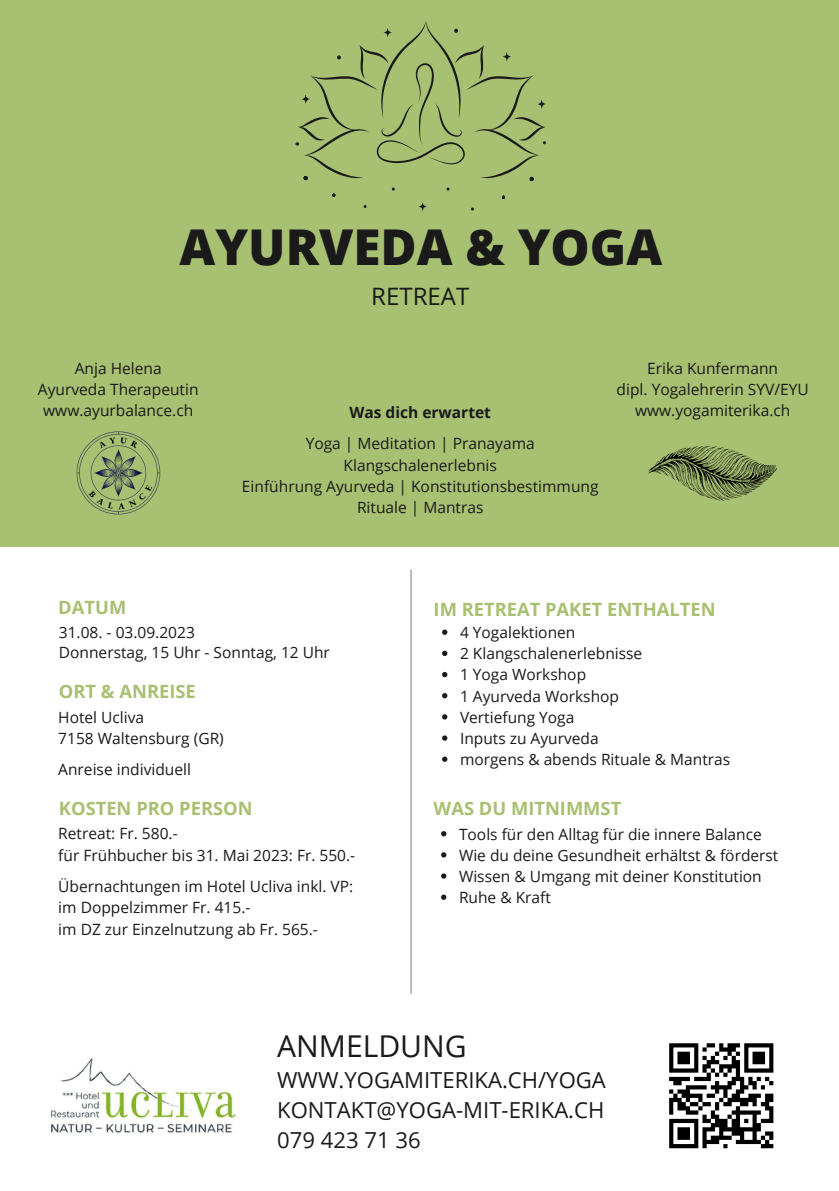
<style>
.page{position:relative;width:839px;height:1191px;background:#fff}
.page>*{position:absolute;margin:0;border:0;box-sizing:border-box;transform-origin:0 0}
.t1{font:800 49.4px "Open Sans";color:#1a1a1a}
.t2{font:30px "Open Sans";color:#1a1a1a}
.t3{font:24px "Open Sans";color:#1a1a1a}
.t4{font:22px/30px "Open Sans";color:#1a1a1a;text-align:justify}
.t5{font:700 18.4px "Open Sans";color:#a8c071}
.t6{font:15.6px/21.2px "Open Sans";color:#1a1a1a}
.t7{font:700 15.6px "Open Sans";color:#1a1a1a}
</style>
<div class="page">
<div style="left:0;top:0;width:838px;height:547px;background:#a8c071"></div>
<hr style="left:410px;top:570px;width:2px;height:424px;background:#a4afa4">
<svg style="left:295px;top:20px;width:251px;height:161px"></svg>
<svg style="left:502px;top:195px;width:3px;height:4px"></svg>
<svg style="left:332px;top:193px;width:4px;height:4px"></svg>
<svg style="left:418px;top:202px;width:8px;height:9px"></svg>
<img style="left:51px;top:1058px;width:185px;height:75px">
<img style="left:649px;top:446px;width:127px;height:54px">
<img style="left:76px;top:431px;width:84px;height:84px">
<img style="left:669px;top:1043px;width:105px;height:106px">
<svg style="left:442px;top:630px;width:5px;height:5px"></svg>
<svg style="left:442px;top:651px;width:5px;height:5px"></svg>
<svg style="left:442px;top:672px;width:5px;height:5px"></svg>
<svg style="left:442px;top:693px;width:5px;height:5px"></svg>
<svg style="left:442px;top:714px;width:5px;height:6px"></svg>
<svg style="left:442px;top:735px;width:5px;height:6px"></svg>
<svg style="left:442px;top:757px;width:5px;height:5px"></svg>
<svg style="left:441px;top:831px;width:5px;height:5px"></svg>
<svg style="left:441px;top:852px;width:5px;height:6px"></svg>
<svg style="left:441px;top:873px;width:5px;height:6px"></svg>
<svg style="left:441px;top:895px;width:5px;height:5px"></svg>
<h1 class="t1" style="left:180px;top:212px;width:484px">AYURVEDA &amp; YOGA</h1>
<h3 class="t3" style="left:371px;top:279px;width:100px">RETREAT</h3>
<p class="t6" style="left:38px;top:357px;width:162px;text-align:center">Anja Helena<br>Ayurveda Therapeutin www.ayurbalance.ch</p>
<p class="t7" style="left:349px;top:401px;width:143px">Was dich erwartet</p>
<p class="t6" style="left:242px;top:433px;width:358px;text-align:center">Yoga | Meditation | Pranayama<br>Klangschalenerlebnis<br>Einführung Ayurveda | Konstitutionsbestimmung<br>Rituale | Mantras</p>
<p class="t6" style="left:616px;top:357px;width:193px;text-align:center">Erika Kunfermann<br>dipl. Yogalehrerin SYV/EYU www.yogamiterika.ch</p>
<p class="t5" style="left:58px;top:594px;width:69px">DATUM</p>
<p class="t6" style="left:59px;top:621px;width:272px;line-height:20.6px">31.08. - 03.09.2023<br>Donnerstag, 15 Uhr - Sonntag, 12 Uhr</p>
<p class="t6" style="left:460px;top:621px;width:272px">4 Yogalektionen<br>2 Klangschalenerlebnisse<br>1 Yoga Workshop<br>1 Ayurveda Workshop<br>Vertiefung Yoga<br>Inputs zu Ayurveda<br>morgens &amp; abends Rituale &amp; Mantras</p>
<p class="t5" style="left:433px;top:596px;width:283px">IM RETREAT PAKET ENTHALTEN</p>
<p class="t5" style="left:59px;top:679px;width:138px">ORT &amp; ANREISE</p>
<p class="t6" style="left:58px;top:706px;width:167px">Hotel Ucliva<br>7158 Waltensburg (GR)</p>
<p class="t6" style="left:58px;top:759px;width:134px">Anreise individuell</p>
<p class="t5" style="left:59px;top:795px;width:195px">KOSTEN PRO PERSON</p>
<p class="t6" style="left:58px;top:823px;width:298px">Retreat: Fr. 580.-<br>für Frühbucher bis 31. Mai 2023: Fr. 550.-</p>
<p class="t6" style="left:58px;top:875px;width:296px">Übernachtungen im Hotel Ucliva inkl. VP: im Doppelzimmer Fr. 415.-<br>im DZ zur Einzelnutzung ab Fr. 565.-</p>
<p class="t5" style="left:433px;top:795px;width:189px">WAS DU MITNIMMST</p>
<p class="t6" style="left:459px;top:823px;width:321px">Tools für den Alltag für die innere Balance Wie du deine Gesundheit erhältst &amp; förderst Wissen &amp; Umgang mit deiner Konstitution Ruhe &amp; Kraft</p>
<h2 class="t2" style="left:277px;top:1025px;width:191px">ANMELDUNG</h2>
<h3 class="t4" style="left:277px;top:1065px;width:330px">WWW.YOGAMITERIKA.CH/YOGA KONTAKT@YOGA-MIT-ERIKA.CH 079 423 71 36</h3>
</div>
